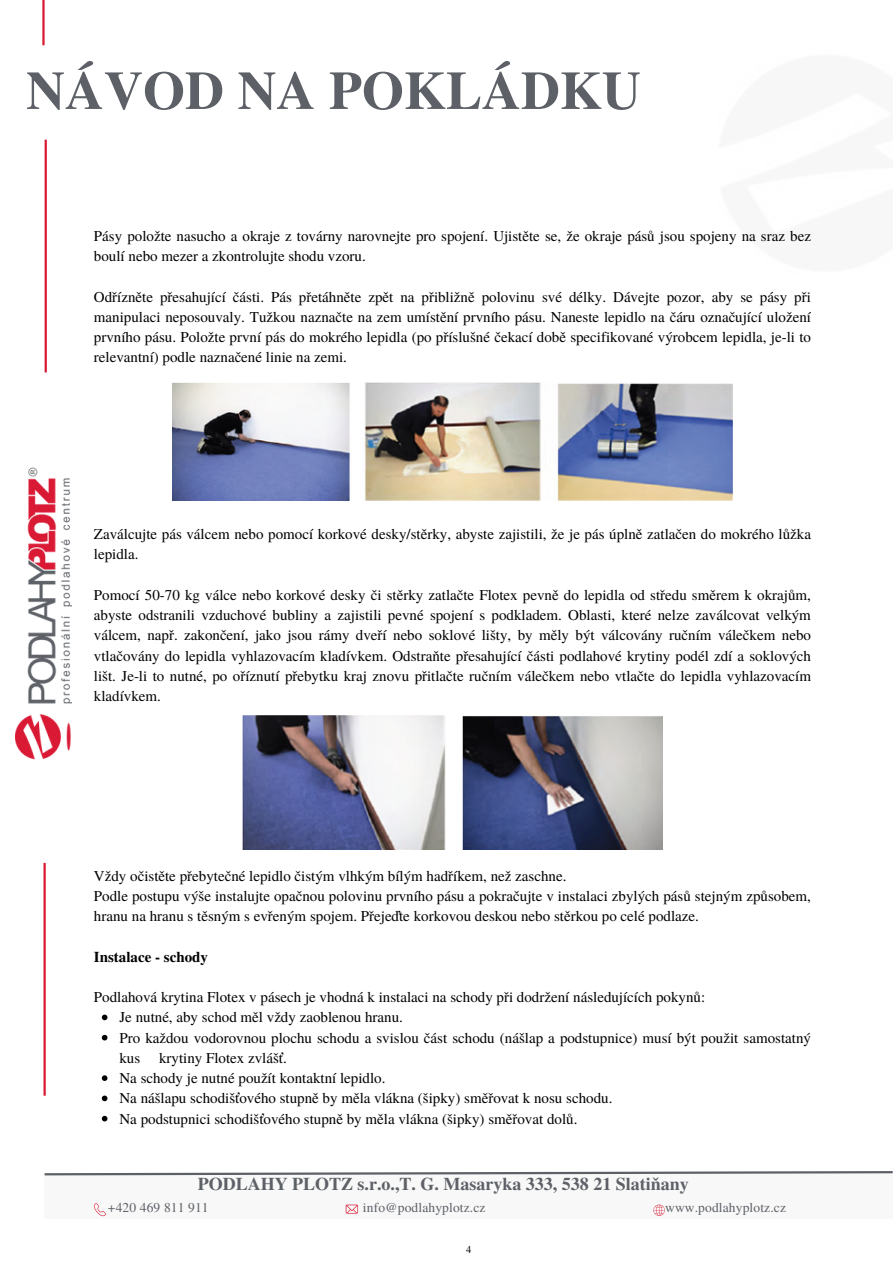
<style>
.page{position:relative;width:893px;height:1264px;background:#fff}
.page>*{position:absolute;margin:0;border:0;box-sizing:border-box;transform-origin:0 0}
.t1{font:700 54px "Te X Gyre Termes";color:#5d6167}
.t2{font:700 18px "Te X Gyre Termes";color:#5d6167}
.t3{font:15px/20.2px "Te X Gyre Termes";color:#000}
.t4{font:700 15px "Te X Gyre Termes";color:#000}
.t5{font:13.5px "Te X Gyre Termes";letter-spacing:.01em;color:#5d6167}
.t6{font:10.5px "Te X Gyre Termes";color:#000}
</style>
<div class="page">
<hr style="left:45px;top:140px;width:2px;height:232px;background:#da1a34">
<img style="left:16px;top:467px;width:56px;height:293px">
<div style="left:45px;top:1173px;width:847px;height:45px;background:#f8f8f8"></div>
<svg style="left:44px;top:1171px;width:848px;height:5px"></svg>
<svg style="left:345px;top:1204px;width:13px;height:9px"></svg>
<svg style="left:653px;top:1204px;width:11px;height:11px"></svg>
<svg style="left:94px;top:1203px;width:12px;height:13px"></svg>
<hr style="left:43px;top:862px;width:3px;height:233px;background:#da1a34">
<hr style="left:42px;top:0;width:3px;height:45px;background:#da1a34">
<img style="left:173px;top:382px;width:559px;height:118px">
<img style="left:243px;top:715px;width:419px;height:134px">
<svg style="left:102px;top:1014px;width:5px;height:6px"></svg>
<svg style="left:102px;top:1034px;width:5px;height:6px"></svg>
<svg style="left:102px;top:1075px;width:5px;height:5px"></svg>
<svg style="left:102px;top:1095px;width:5px;height:6px"></svg>
<svg style="left:102px;top:1115px;width:5px;height:6px"></svg>
<p class="t1" style="left:26px;top:49px;width:616px">NÁVOD NA POKLÁDKU</p>
<p class="t3" style="left:94px;top:225px;width:718px">Pásy položte nasucho a okraje z továrny narovnejte pro spojení. Ujistěte se, že okraje pásů jsou spojeny na sraz bez boulí nebo mezer a zkontrolujte shodu vzoru.</p>
<p class="t3" style="left:94px;top:285px;width:718px;text-align:justify">Odřízněte přesahující části. Pás přetáhněte zpět na přibližně polovinu své délky. Dávejte pozor, aby se pásy při manipulaci neposouvaly. Tužkou naznačte na zem umístění prvního pásu. Naneste lepidlo na čáru označující uložení prvního pásu. Položte první pás do mokrého lepidla (po příslušné čekací době specifikované výrobcem lepidla, je-li to relevantní) podle naznačené linie na zemi.</p>
<p class="t3" style="left:94px;top:523px;width:718px">Zaválcujte pás válcem nebo pomocí korkové desky/stěrky, abyste zajistili, že je pás úplně zatlačen do mokrého lůžka lepidla.</p>
<p class="t3" style="left:94px;top:584px;width:718px;text-align:justify">Pomocí 50-70 kg válce nebo korkové desky či stěrky zatlačte Flotex pevně do lepidla od středu směrem k okrajům, abyste odstranili vzduchové bubliny a zajistili pevné spojení s podkladem. Oblasti, které nelze zaválcovat velkým válcem, např. zakončení, jako jsou rámy dveří nebo soklové lišty, by měly být válcovány ručním válečkem nebo vtlačovány do lepidla vyhlazovacím kladívkem. Odstraňte přesahující části podlahové krytiny podél zdí a soklových lišt. Je-li to nutné, po oříznutí přebytku kraj znovu přitlačte ručním válečkem nebo vtlačte do lepidla vyhlazovacím kladívkem.</p>
<p class="t3" style="left:94px;top:864px;width:474px">Vždy očistěte přebytečné lepidlo čistým vlhkým bílým hadříkem, než zaschne.</p>
<p class="t3" style="left:94px;top:885px;width:718px">Podle postupu výše instalujte opačnou polovinu prvního pásu a pokračujte v instalaci zbylých pásů stejným způsobem, hranu na hranu s těsným s evřeným spojem. Přejeďte korkovou deskou nebo stěrkou po celé podlaze.</p>
<p class="t4" style="left:94px;top:945px;width:116px">Instalace - schody</p>
<p class="t3" style="left:94px;top:986px;width:612px">Podlahová krytina Flotex v pásech je vhodná k instalaci na schody při dodržení následujících pokynů:</p>
<p class="t3" style="left:119px;top:1006px;width:285px">Je nutné, aby schod měl vždy zaoblenou hranu.</p>
<p class="t3" style="left:119px;top:1026px;width:693px">Pro každou vodorovnou plochu schodu a svislou část schodu (nášlap a podstupnice) musí být použit samostatný kus</p>
<p class="t3" style="left:159px;top:1047px;width:129px">krytiny Flotex zvlášť.</p>
<p class="t3" style="left:119px;top:1067px;width:267px">Na schody je nutné použít kontaktní lepidlo.</p>
<p class="t3" style="left:119px;top:1087px;width:494px">Na nášlapu schodišťového stupně by měla vlákna (šipky) směřovat k nosu schodu.</p>
<p class="t3" style="left:119px;top:1107px;width:459px">Na podstupnici schodišťového stupně by měla vlákna (šipky) směřovat dolů.</p>
<p class="t2" style="left:198px;top:1170px;width:492px">PODLAHY PLOTZ s.r.o.,T. G. Masaryka 333, 538 21 Slatiňany</p>
<p class="t5" style="left:108px;top:1197px;width:102px">+420 469 811 911</p>
<p class="t5" style="left:363px;top:1197px;width:124px">info@podlahyplotz.cz</p>
<p class="t5" style="left:665px;top:1197px;width:122px">www.podlahyplotz.cz</p>
<p class="t6" style="left:466px;top:1241px;width:7px">4</p>
</div>
